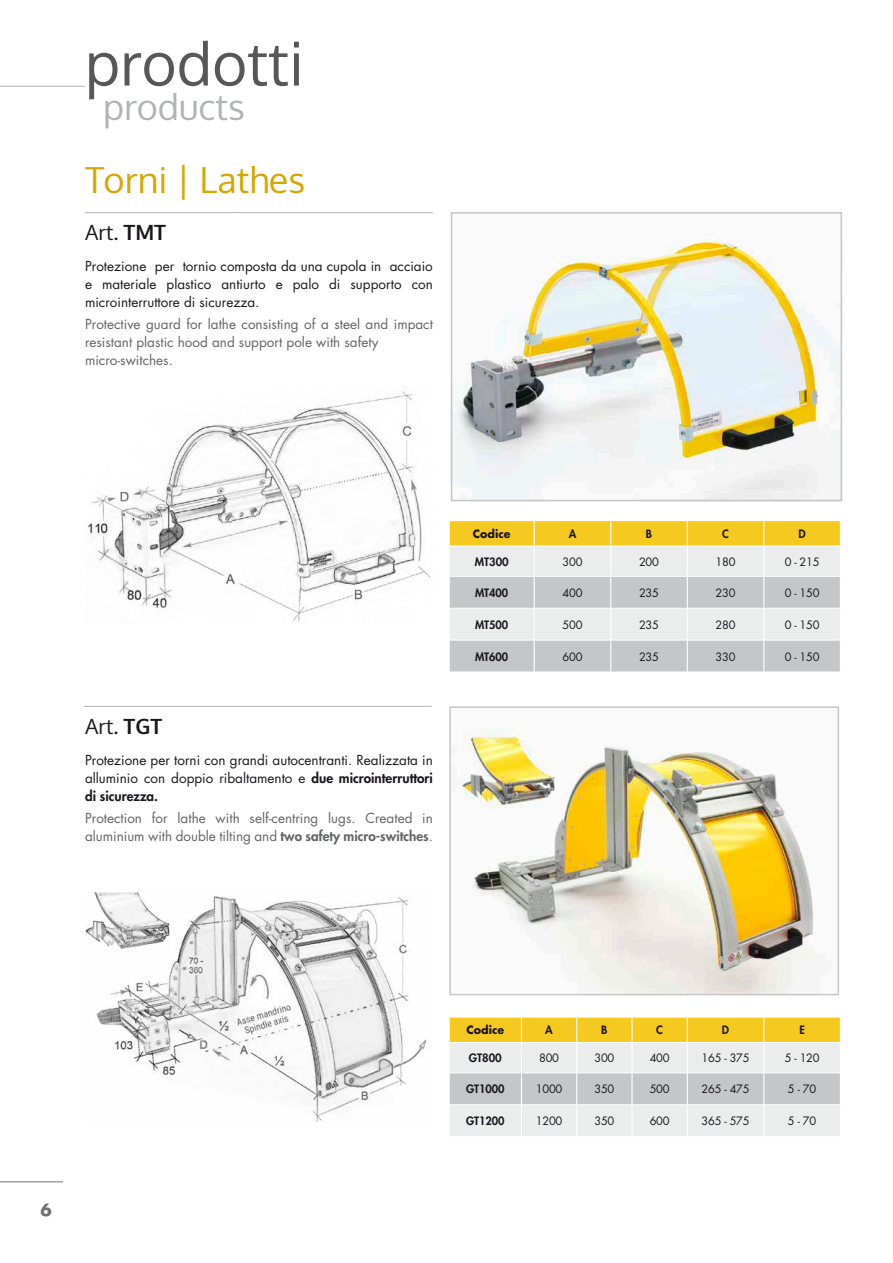
<style>
.page{position:relative;width:893px;height:1263px;background:#fff}
.page>*{position:absolute;margin:0;border:0;box-sizing:border-box;transform-origin:0 0}
.t1{font:60px "Oxygen";color:#57575a}
.t2{font:36px "Oxygen";color:#d6a700}
.t3{font:36px "Oxygen";color:#b1b3b4}
.t4{font:21px "Oxygen";color:#1a171c}
.t5{font:700 16.5px "Futura Std";color:#6f7172}
.t6{font:13.5px/18px "Futura Std";color:#1a171c;text-align:justify}
.t7{font:13.5px/18px "Futura Std";color:#636466}
.t8{font:11.25px "Futura Std";letter-spacing:-.02em;color:#1a171c}
.t9{font:800 11.25px "Futura Std";color:#1a171c}
.t10{font:700 11.25px "Futura Std";color:#1a171c}
.s1{font-weight:700}
.s2{font-weight:800}
</style>
<div class="page">
<hr style="left:0;top:1181px;width:63px;height:1px;background:#6f7172">
<svg style="left:449px;top:520px;width:391px;height:152px;background:#ddd7bb"></svg>
<hr style="left:449px;top:546px;width:1px;height:30px;background:#fff">
<hr style="left:534px;top:546px;width:1px;height:30px;background:#fff">
<hr style="left:610px;top:546px;width:1px;height:30px;background:#fff">
<hr style="left:687px;top:546px;width:1px;height:30px;background:#fff">
<hr style="left:763px;top:546px;width:1px;height:30px;background:#fff">
<hr style="left:449px;top:576px;width:1px;height:32px;background:#fff">
<hr style="left:534px;top:577px;width:1px;height:31px;background:#fff">
<hr style="left:610px;top:577px;width:1px;height:31px;background:#fff">
<hr style="left:687px;top:577px;width:1px;height:31px;background:#fff">
<hr style="left:763px;top:577px;width:1px;height:31px;background:#fff">
<hr style="left:449px;top:608px;width:1px;height:32px;background:#fff">
<hr style="left:534px;top:609px;width:1px;height:31px;background:#fff">
<hr style="left:610px;top:609px;width:1px;height:31px;background:#fff">
<hr style="left:687px;top:609px;width:1px;height:31px;background:#fff">
<hr style="left:763px;top:609px;width:1px;height:31px;background:#fff">
<hr style="left:449px;top:640px;width:1px;height:32px;background:#fff">
<hr style="left:534px;top:640px;width:1px;height:32px;background:#fff">
<hr style="left:610px;top:640px;width:1px;height:32px;background:#fff">
<hr style="left:687px;top:640px;width:1px;height:32px;background:#fff">
<hr style="left:763px;top:640px;width:1px;height:32px;background:#fff">
<hr style="left:450px;top:546px;width:84px;height:1px;background:#fff">
<hr style="left:534px;top:546px;width:77px;height:1px;background:#fff">
<hr style="left:611px;top:546px;width:76px;height:1px;background:#fff">
<hr style="left:687px;top:546px;width:77px;height:1px;background:#fff">
<hr style="left:764px;top:546px;width:76px;height:1px;background:#fff">
<hr style="left:450px;top:576px;width:84px;height:1px;background:#fff">
<hr style="left:534px;top:576px;width:77px;height:1px;background:#fff">
<hr style="left:611px;top:576px;width:76px;height:1px;background:#fff">
<hr style="left:687px;top:576px;width:77px;height:1px;background:#fff">
<hr style="left:764px;top:576px;width:76px;height:1px;background:#fff">
<hr style="left:450px;top:608px;width:84px;height:1px;background:#fff">
<hr style="left:534px;top:608px;width:77px;height:1px;background:#fff">
<hr style="left:611px;top:608px;width:76px;height:1px;background:#fff">
<hr style="left:687px;top:608px;width:77px;height:1px;background:#fff">
<hr style="left:764px;top:608px;width:76px;height:1px;background:#fff">
<hr style="left:450px;top:640px;width:84px;height:1px;background:#fff">
<hr style="left:534px;top:640px;width:77px;height:1px;background:#fff">
<hr style="left:611px;top:640px;width:76px;height:1px;background:#fff">
<hr style="left:687px;top:640px;width:77px;height:1px;background:#fff">
<hr style="left:764px;top:640px;width:76px;height:1px;background:#fff">
<svg style="left:449px;top:1017px;width:392px;height:119px;background:#e3dbb8"></svg>
<hr style="left:840px;top:1042px;width:1px;height:31px;background:#fff">
<hr style="left:449px;top:1073px;width:1px;height:32px;background:#fff">
<hr style="left:521px;top:1073px;width:1px;height:31px;background:#fff">
<hr style="left:576px;top:1073px;width:1px;height:31px;background:#fff">
<hr style="left:631px;top:1073px;width:2px;height:31px;background:#fff">
<hr style="left:687px;top:1073px;width:1px;height:31px;background:#fff">
<hr style="left:763px;top:1073px;width:1px;height:31px;background:#fff">
<hr style="left:840px;top:1073px;width:1px;height:32px;background:#fff">
<hr style="left:449px;top:1105px;width:1px;height:31px;background:#fff">
<hr style="left:521px;top:1105px;width:1px;height:31px;background:#fff">
<hr style="left:576px;top:1105px;width:1px;height:31px;background:#fff">
<hr style="left:631px;top:1105px;width:2px;height:31px;background:#fff">
<hr style="left:687px;top:1105px;width:1px;height:31px;background:#fff">
<hr style="left:763px;top:1105px;width:1px;height:31px;background:#fff">
<hr style="left:840px;top:1105px;width:1px;height:31px;background:#fff">
<hr style="left:450px;top:1042px;width:71px;height:1px;background:#fff">
<hr style="left:521px;top:1042px;width:56px;height:1px;background:#fff">
<hr style="left:577px;top:1042px;width:55px;height:1px;background:#fff">
<hr style="left:632px;top:1042px;width:55px;height:1px;background:#fff">
<hr style="left:687px;top:1042px;width:77px;height:1px;background:#fff">
<hr style="left:764px;top:1042px;width:76px;height:1px;background:#fff">
<hr style="left:450px;top:1072px;width:71px;height:1px;background:#fff">
<hr style="left:521px;top:1072px;width:56px;height:1px;background:#fff">
<hr style="left:577px;top:1072px;width:55px;height:1px;background:#fff">
<hr style="left:632px;top:1072px;width:55px;height:1px;background:#fff">
<hr style="left:687px;top:1072px;width:77px;height:1px;background:#fff">
<hr style="left:764px;top:1072px;width:76px;height:1px;background:#fff">
<hr style="left:450px;top:1104px;width:71px;height:1px;background:#fff">
<hr style="left:521px;top:1104px;width:56px;height:1px;background:#fff">
<hr style="left:577px;top:1104px;width:55px;height:1px;background:#fff">
<hr style="left:632px;top:1104px;width:55px;height:1px;background:#fff">
<hr style="left:687px;top:1104px;width:77px;height:1px;background:#fff">
<hr style="left:764px;top:1104px;width:76px;height:1px;background:#fff">
<img style="left:454px;top:233px;width:385px;height:265px">
<div style="left:451px;top:212px;width:391px;height:289px;border:2px solid #c5c6c7"></div>
<hr style="left:85px;top:212px;width:348px;height:1px;background:#b1b3b4">
<hr style="left:84px;top:706px;width:348px;height:1px;background:#b1b3b4">
<hr style="left:0;top:86px;width:85px;height:1px;background:#b1b3b4">
<img style="left:462px;top:728px;width:358px;height:264px">
<div style="left:449px;top:706px;width:390px;height:289px;border:2px solid #c5c6c7"></div>
<img style="left:87px;top:391px;width:344px;height:231px">
<img style="left:85px;top:892px;width:342px;height:230px">
<h1 class="t1" style="left:85px;top:23px;width:220px">prodotti</h1>
<h2 class="t3" style="left:103px;top:82px;width:143px">products</h2>
<h2 class="t2" style="left:85px;top:155px;width:222px">Torni | Lathes</h2>
<h3 class="t4" style="left:85px;top:218px;width:83px">Art. <span class="s1">TMT</span></h3>
<p class="t6" style="left:85px;top:257px;width:349px">Protezione per tornio composta da una cupola in acciaio e materiale plastico antiurto e palo di supporto con microinterruttore di sicurezza.</p>
<p class="t7" style="left:85px;top:315px;width:349px">Protective guard for lathe consisting of a steel and impact resistant plastic hood and support pole with safety micro-switches.</p>
<h3 class="t4" style="left:85px;top:712px;width:79px">Art. <span class="s1">TGT</span></h3>
<p class="t6" style="left:85px;top:751px;width:349px">Protezione per torni con grandi autocentranti. Realizzata in alluminio con doppio ribaltamento e <span class="s2">due microinterruttori di sicurezza.</span></p>
<p class="t7" style="left:85px;top:809px;width:349px">Protection for lathe with self-centring lugs. Created in aluminium with double tilting and <span class="s2">two safety micro-switches</span>.</p>
<p class="t10" style="left:473px;top:526px;width:39px">Codice</p>
<p class="t9" style="left:569px;top:527px;width:9px">A</p>
<p class="t9" style="left:646px;top:527px;width:8px">B</p>
<p class="t9" style="left:722px;top:527px;width:8px">C</p>
<p class="t9" style="left:798px;top:527px;width:9px">D</p>
<p class="t9" style="left:475px;top:554px;width:35px">MT300</p>
<p class="t8" style="left:562px;top:554px;width:21px">300</p>
<p class="t8" style="left:639px;top:554px;width:21px">200</p>
<p class="t8" style="left:716px;top:554px;width:21px">180</p>
<p class="t8" style="left:785px;top:554px;width:36px">0 - 215</p>
<p class="t9" style="left:475px;top:586px;width:35px">MT400</p>
<p class="t8" style="left:562px;top:586px;width:21px">400</p>
<p class="t8" style="left:639px;top:586px;width:21px">235</p>
<p class="t8" style="left:716px;top:586px;width:21px">230</p>
<p class="t8" style="left:785px;top:586px;width:36px">0 - 150</p>
<p class="t9" style="left:475px;top:617px;width:35px">MT500</p>
<p class="t8" style="left:562px;top:617px;width:21px">500</p>
<p class="t8" style="left:639px;top:617px;width:21px">235</p>
<p class="t8" style="left:716px;top:617px;width:21px">280</p>
<p class="t8" style="left:785px;top:617px;width:36px">0 - 150</p>
<p class="t9" style="left:475px;top:649px;width:35px">MT600</p>
<p class="t8" style="left:562px;top:649px;width:21px">600</p>
<p class="t8" style="left:639px;top:649px;width:21px">235</p>
<p class="t8" style="left:716px;top:649px;width:21px">330</p>
<p class="t8" style="left:785px;top:649px;width:36px">0 - 150</p>
<p class="t5" style="left:40px;top:1199px;width:13px">6</p>
<p class="t10" style="left:467px;top:1023px;width:39px">Codice</p>
<p class="t9" style="left:545px;top:1023px;width:9px">A</p>
<p class="t9" style="left:601px;top:1023px;width:8px">B</p>
<p class="t9" style="left:656px;top:1023px;width:8px">C</p>
<p class="t9" style="left:722px;top:1023px;width:9px">D</p>
<p class="t9" style="left:799px;top:1023px;width:7px">E</p>
<p class="t9" style="left:469px;top:1051px;width:34px">GT800</p>
<p class="t8" style="left:539px;top:1051px;width:21px">800</p>
<p class="t8" style="left:594px;top:1051px;width:21px">300</p>
<p class="t8" style="left:650px;top:1051px;width:21px">400</p>
<p class="t8" style="left:701px;top:1051px;width:50px">165 - 375</p>
<p class="t8" style="left:785px;top:1051px;width:36px">5 - 120</p>
<p class="t9" style="left:466px;top:1082px;width:40px">GT1000</p>
<p class="t8" style="left:536px;top:1082px;width:28px">1000</p>
<p class="t8" style="left:594px;top:1082px;width:21px">350</p>
<p class="t8" style="left:650px;top:1082px;width:21px">500</p>
<p class="t8" style="left:702px;top:1082px;width:50px">265 - 475</p>
<p class="t8" style="left:788px;top:1082px;width:30px">5 - 70</p>
<p class="t9" style="left:466px;top:1114px;width:40px">GT1200</p>
<p class="t8" style="left:536px;top:1114px;width:28px">1200</p>
<p class="t8" style="left:594px;top:1114px;width:21px">350</p>
<p class="t8" style="left:650px;top:1114px;width:21px">600</p>
<p class="t8" style="left:702px;top:1114px;width:50px">365 - 575</p>
<p class="t8" style="left:788px;top:1114px;width:30px">5 - 70</p>
</div>
